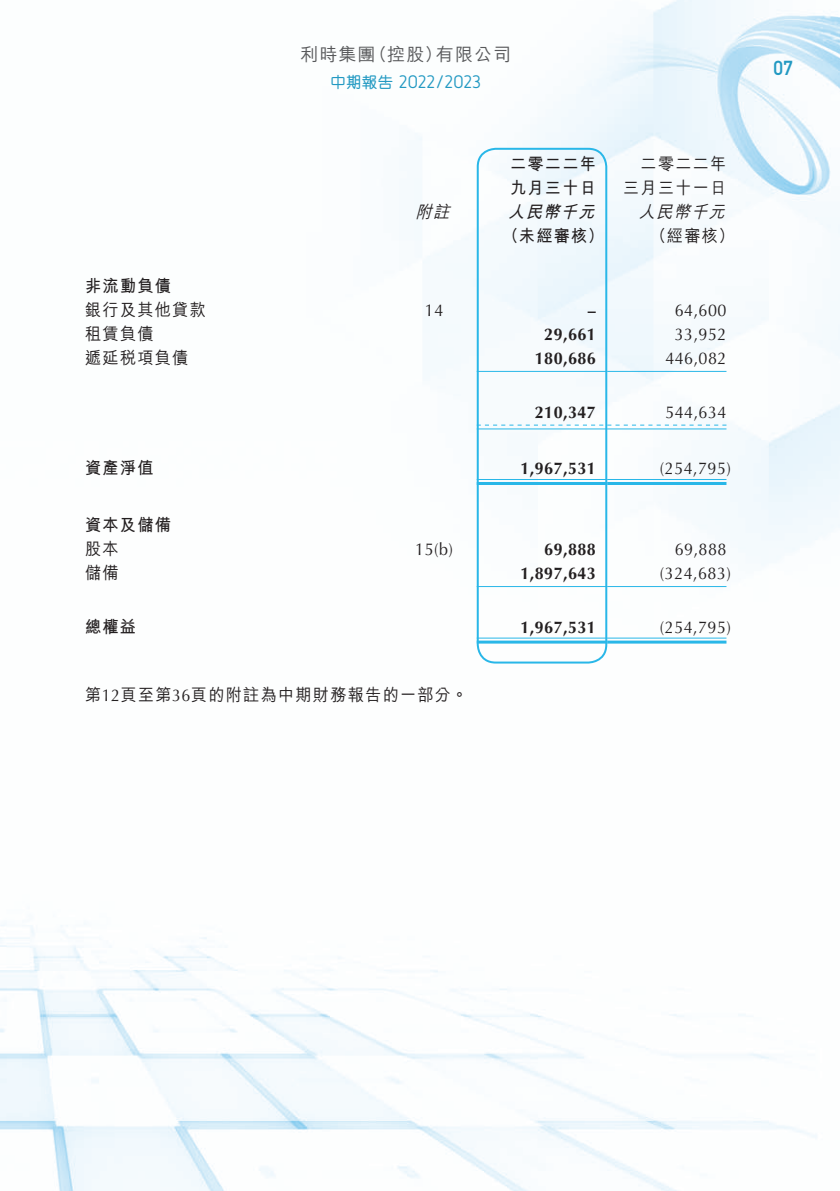
<style>
.page{position:relative;width:840px;height:1191px;background:#fff}
.page>*{position:absolute;margin:0;border:0;box-sizing:border-box;transform-origin:0 0}
.t1{font:20px "DIN Mittelschrift Std";color:#2299c2}
.t2{font:18px "Netto OT";letter-spacing:.01em;color:#2299c2}
.t3{font:500 18px "M Hei HK";letter-spacing:.06em;color:#57585a}
.t4{font:17px "Optima LT Std";letter-spacing:.03em;color:#231f20;scale:.95 1}
.t5{font:500 17px/24px "M Hei HK";letter-spacing:.08em;color:#231f20;text-align:right;scale:.95 1}
.t6{font:700 17px "Optima LT Std";letter-spacing:.03em;color:#231f20;scale:.95 1}
.t7{font:700 17px/24px "M Hei HK";letter-spacing:.08em;color:#231f20;scale:.95 1}
.t8{font:italic 500 17px "M Hei HK";color:#231f20;scale:.95 1}
.t9{font:italic 700 17px "M Hei HK";color:#231f20;scale:.95 1}
.s1{font-family:"M Yuen HK";font-weight:500;font-size:15.6px}
.s2{font-family:"Optima LT Std";font-weight:400}
</style>
<div class="page">
<img style="left:0;top:0;width:839px;height:1191px">
<div style="left:476px;top:148px;width:131px;height:515px;border:2px solid #29b7e8;border-radius:18px"></div>
<hr style="left:476px;top:371px;width:131px;height:1px;background:#29b7e8">
<hr style="left:607px;top:371px;width:119px;height:1px;background:#29b7e8">
<hr style="left:476px;top:428px;width:131px;height:1px;background:#29b7e8">
<svg style="left:476px;top:424px;width:250px;height:1px"></svg>
<hr style="left:607px;top:428px;width:119px;height:1px;background:#29b7e8">
<hr style="left:476px;top:479px;width:131px;height:1px;background:#29b7e8">
<hr style="left:476px;top:482px;width:131px;height:3px;background:#29b7e8">
<hr style="left:607px;top:479px;width:119px;height:1px;background:#29b7e8">
<hr style="left:607px;top:482px;width:119px;height:3px;background:#29b7e8">
<hr style="left:476px;top:586px;width:131px;height:1px;background:#29b7e8">
<hr style="left:607px;top:586px;width:119px;height:1px;background:#29b7e8">
<hr style="left:476px;top:637px;width:131px;height:1px;background:#29b7e8">
<hr style="left:476px;top:640px;width:131px;height:3px;background:#29b7e8">
<hr style="left:607px;top:637px;width:119px;height:1px;background:#29b7e8">
<hr style="left:607px;top:640px;width:119px;height:3px;background:#29b7e8">
<p class="t3" style="left:300px;top:42px;width:212px">利時集團（控股）有限公司</p>
<p class="t2" style="left:330px;top:72px;width:152px"><span class="s1">中期報告</span> 2O22/2O23</p>
<p class="t7" style="left:509px;top:150px;width:92px">二零二二年九月三十日</p>
<p class="t5" style="left:622px;top:150px;width:110px">二零二二年三月三十一日</p>
<p class="t8" style="left:415px;top:199px;width:43px">附註</p>
<p class="t9" style="left:508px;top:199px;width:98px">人民幣千元</p>
<p class="t8" style="left:638px;top:199px;width:98px">人民幣千元</p>
<p class="t7" style="left:502px;top:222px;width:108px">（未經審核）</p>
<p class="t5" style="left:650px;top:222px;width:90px">（經審核）</p>
<p class="t7" style="left:85px;top:272px;width:92px">非流動負債</p>
<p class="t5" style="left:85px;top:296px;width:128px">銀行及其他貸款</p>
<p class="t4" style="left:425px;top:300px;width:21px">14</p>
<p class="t6" style="left:587px;top:300px;width:10px">–</p>
<p class="t4" style="left:674px;top:300px;width:56px">64,600</p>
<p class="t5" style="left:85px;top:320px;width:73px">租賃負債</p>
<p class="t6" style="left:544px;top:324px;width:56px">29,661</p>
<p class="t4" style="left:674px;top:324px;width:56px">33,952</p>
<p class="t5" style="left:85px;top:344px;width:110px">遞延稅項負債</p>
<p class="t6" style="left:534px;top:348px;width:66px">180,686</p>
<p class="t4" style="left:665px;top:348px;width:66px">446,082</p>
<p class="t6" style="left:534px;top:402px;width:66px">210,347</p>
<p class="t4" style="left:665px;top:402px;width:66px">544,634</p>
<p class="t7" style="left:85px;top:455px;width:73px">資產淨值</p>
<p class="t6" style="left:520px;top:458px;width:81px">1,967,531</p>
<p class="t4" style="left:659px;top:459px;width:76px">(254,795)</p>
<p class="t7" style="left:85px;top:511px;width:92px">資本及儲備</p>
<p class="t5" style="left:85px;top:535px;width:37px">股本</p>
<p class="t4" style="left:415px;top:539px;width:41px">15(b)</p>
<p class="t6" style="left:544px;top:539px;width:56px">69,888</p>
<p class="t4" style="left:674px;top:539px;width:56px">69,888</p>
<p class="t5" style="left:85px;top:559px;width:37px">儲備</p>
<p class="t6" style="left:520px;top:563px;width:81px">1,897,643</p>
<p class="t4" style="left:659px;top:563px;width:76px">(324,683)</p>
<p class="t7" style="left:85px;top:613px;width:55px">總權益</p>
<p class="t6" style="left:520px;top:617px;width:81px">1,967,531</p>
<p class="t4" style="left:659px;top:617px;width:76px">(254,795)</p>
<p class="t5" style="left:85px;top:681px;width:404px">第<span class="s2">12</span>頁至第<span class="s2">36</span>頁的附註為中期財務報告的一部分。</p>
<p class="t1" style="left:773px;top:56px;width:21px">07</p>
</div>
